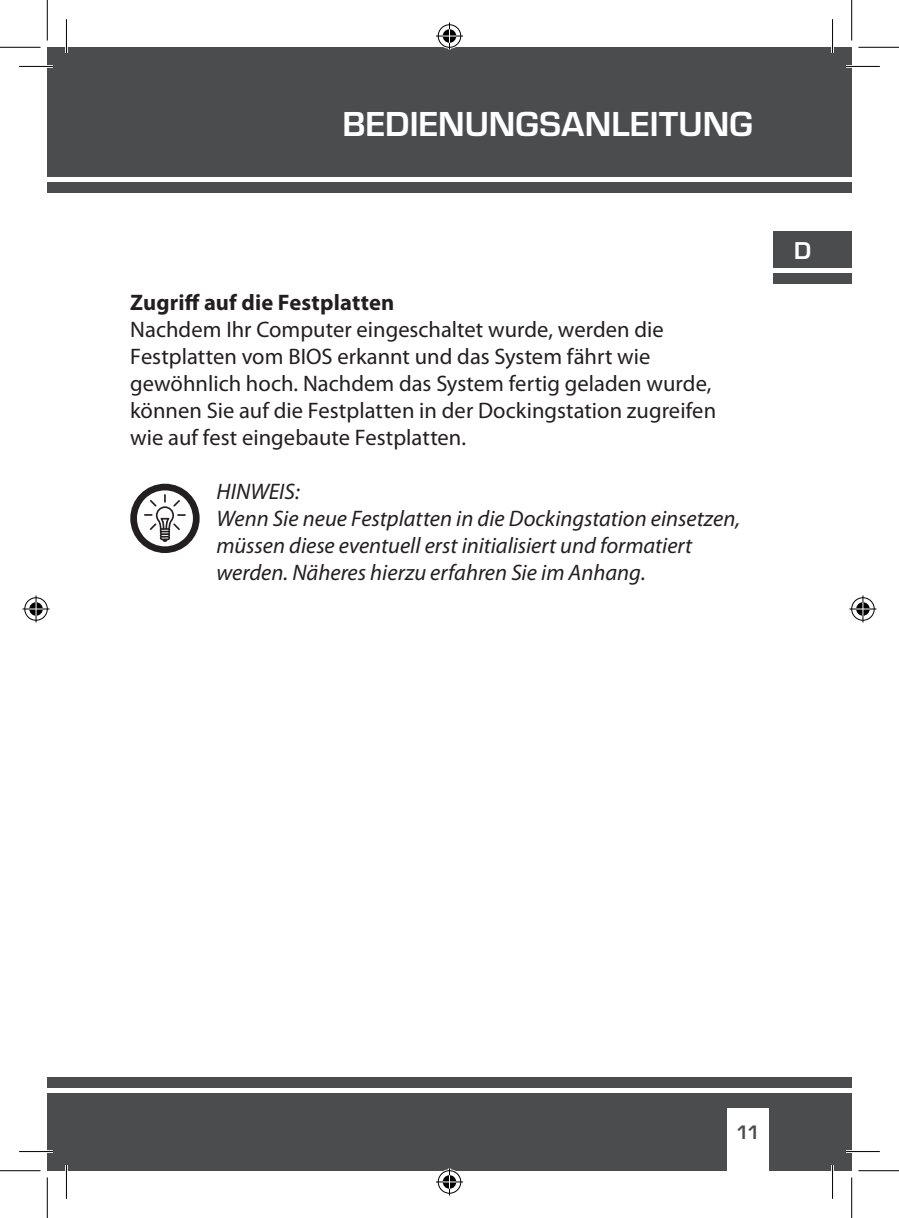
<style>
.page{position:relative;width:899px;height:1218px;background:#fff}
.page>*{position:absolute;margin:0;border:0;box-sizing:border-box;transform-origin:0 0}
.t1{font:700 36px "Eurostile T";letter-spacing:.005em;color:#fff}
.t2{font:22.5px/27px "Myriad Pro";color:#231f20}
.t3{font:italic 22.5px/27px "Myriad Pro";color:#231f20}
.t4{font:700 22.5px "Myriad Pro";letter-spacing:.005em;color:#231f20}
.t5{font:600 22.5px "Eurostile";color:#fff}
.t6{font:600 18px "Eurostile";color:#4b4c4d}
</style>
<div class="page">
<div style="left:47px;top:47px;width:19px;height:130px;background:#4b4c4d"></div>
<div style="left:47px;top:182px;width:19px;height:11px;background:#4b4c4d"></div>
<div style="left:47px;top:1092px;width:19px;height:78px;background:#4b4c4d"></div>
<div style="left:47px;top:1076px;width:19px;height:10px;background:#4b4c4d"></div>
<div style="left:773px;top:232px;width:78px;height:36px;background:#4b4c4d"></div>
<div style="left:66px;top:47px;width:785px;height:130px;background:#4b4c4d"></div>
<div style="left:66px;top:182px;width:785px;height:11px;background:#4b4c4d"></div>
<div style="left:66px;top:1092px;width:785px;height:78px;background:#4b4c4d"></div>
<div style="left:66px;top:1076px;width:785px;height:10px;background:#4b4c4d"></div>
<div style="left:727px;top:1107px;width:41px;height:63px;background:#fff"></div>
<div style="left:773px;top:273px;width:78px;height:11px;background:#4b4c4d"></div>
<svg style="left:130px;top:483px;width:69px;height:70px"></svg>
<hr style="left:19px;top:65px;width:34px;height:3px;background:#fff">
<hr style="left:845px;top:65px;width:34px;height:3px;background:#fff">
<hr style="left:19px;top:1149px;width:34px;height:3px;background:#fff">
<hr style="left:845px;top:1149px;width:34px;height:3px;background:#fff">
<hr style="left:65px;top:19px;width:3px;height:34px;background:#fff">
<hr style="left:65px;top:1164px;width:3px;height:34px;background:#fff">
<hr style="left:830px;top:19px;width:3px;height:34px;background:#fff">
<hr style="left:830px;top:1164px;width:3px;height:34px;background:#fff">
<hr style="left:19px;top:66px;width:34px;height:1px;background:#000">
<hr style="left:845px;top:66px;width:34px;height:1px;background:#000">
<hr style="left:19px;top:1150px;width:34px;height:1px;background:#000">
<hr style="left:845px;top:1150px;width:34px;height:1px;background:#000">
<hr style="left:66px;top:19px;width:1px;height:34px;background:#000">
<hr style="left:66px;top:1164px;width:1px;height:34px;background:#000">
<hr style="left:831px;top:19px;width:1px;height:34px;background:#000">
<hr style="left:831px;top:1164px;width:1px;height:34px;background:#000">
<hr style="left:0;top:47px;width:41px;height:1px;background:#000">
<hr style="left:858px;top:47px;width:40px;height:1px;background:#000">
<hr style="left:0;top:1169px;width:41px;height:1px;background:#000">
<hr style="left:858px;top:1169px;width:40px;height:1px;background:#000">
<hr style="left:47px;top:0;width:1px;height:40px;background:#000">
<hr style="left:47px;top:1177px;width:1px;height:40px;background:#000">
<hr style="left:850px;top:0;width:1px;height:40px;background:#000">
<hr style="left:850px;top:1177px;width:1px;height:40px;background:#000">
<svg style="left:436px;top:23px;width:27px;height:27px"></svg>
<svg style="left:436px;top:1168px;width:27px;height:27px"></svg>
<svg style="left:23px;top:595px;width:27px;height:27px"></svg>
<svg style="left:849px;top:595px;width:27px;height:27px"></svg>
<h1 class="t1" style="left:342px;top:103px;width:411px">BEDIENUNGSANLEITUNG</h1>
<p class="t4" style="left:130px;top:289px;width:265px">Zugriff auf die Festplatten</p>
<p class="t2" style="left:130px;top:316px;width:587px">Nachdem Ihr Computer eingeschaltet wurde, werden die Festplatten vom BIOS erkannt und das System fährt wie gewöhnlich hoch. Nachdem das System fertig geladen wurde, können Sie auf die Festplatten in der Dockingstation zugreifen wie auf fest eingebaute Festplatten.</p>
<p class="t3" style="left:216px;top:478px;width:525px">HINWEIS:<br>Wenn Sie neue Festplatten in die Dockingstation einsetzen, müssen diese eventuell erst initialisiert und formatiert werden. Näheres hierzu erfahren Sie im Anhang.</p>
<p class="t5" style="left:793px;top:236px;width:18px">D</p>
<p class="t6" style="left:735px;top:1120px;width:25px">11</p>
</div>
